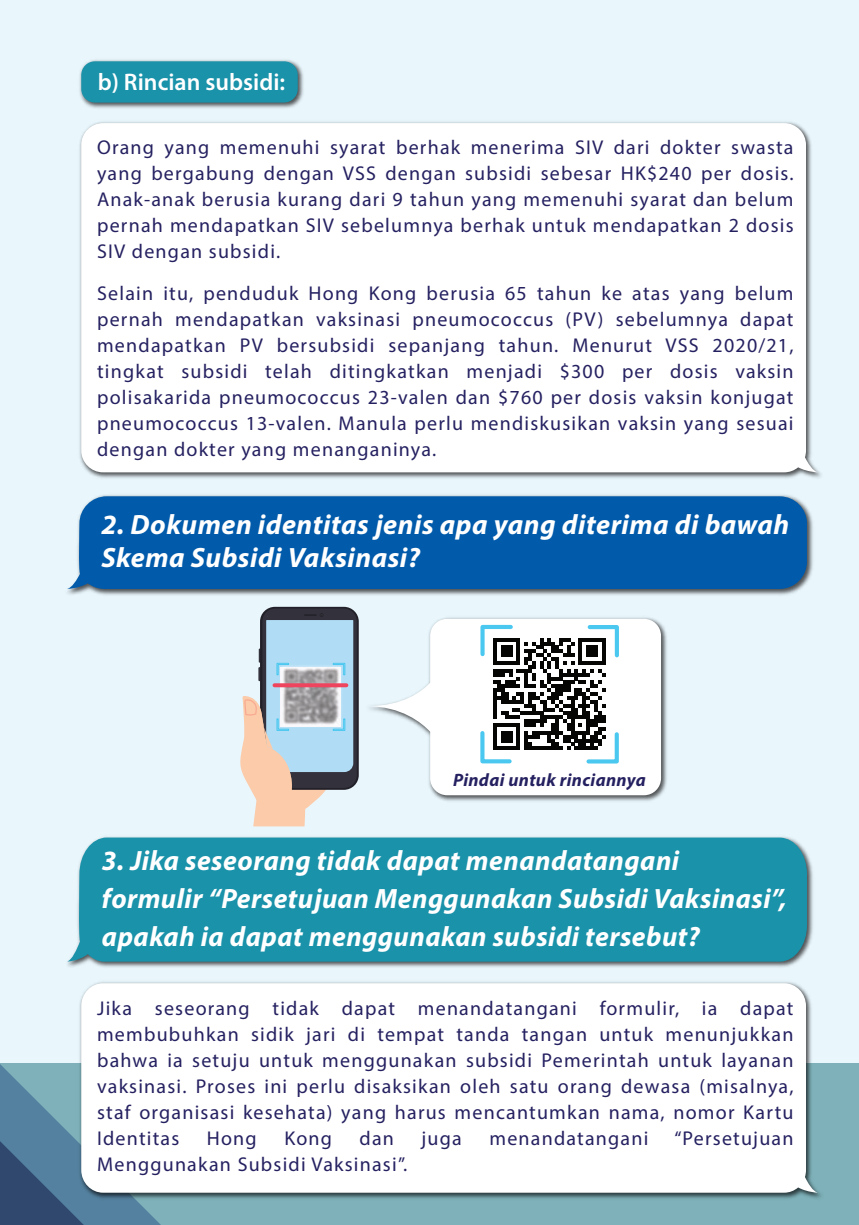
<style>
.page{position:relative;width:859px;height:1225px;background:#e9f7fd}
.page>*{position:absolute;margin:0;border:0;box-sizing:border-box;transform-origin:0 0}
.t1{font:italic 700 28px/38px "Myriad Pro";letter-spacing:.02em;color:#fff}
.t2{font:600 24px "Myriad Pro";color:#fff}
.t3{font:20px/26px "Myriad Pro";letter-spacing:.06em;color:#252161;text-align:justify}
.t4{font:italic 700 18px "Myriad Pro";letter-spacing:.02em;color:#252161}
</style>
<div class="page">
<div style="left:0;top:1064px;width:859px;height:161px;background:#7eb1b9"></div>
<svg style="left:0;top:1064px;width:161px;height:161px"></svg>
<img style="left:79px;top:122px;width:742px;height:357px">
<div style="left:81px;top:123px;width:737px;height:349px;background:#fff"></div>
<img style="left:77px;top:982px;width:750px;height:219px">
<div style="left:81px;top:983px;width:737px;height:209px;background:#fff"></div>
<img style="left:79px;top:60px;width:225px;height:48px">
<div style="left:81px;top:61px;width:217px;height:42px;background:#1992aa;border-radius:14px"></div>
<img style="left:67px;top:495px;width:746px;height:101px">
<div style="left:67px;top:496px;width:740px;height:93px;background:#015aaa"></div>
<img style="left:67px;top:853px;width:746px;height:115px">
<div style="left:67px;top:837px;width:740px;height:124px;background:#1992aa"></div>
<img style="left:434px;top:617px;width:233px;height:184px">
<svg style="left:413px;top:619px;width:248px;height:176px;background:#fbfdfd"></svg>
<img style="left:210px;top:594px;width:203px;height:191px">
<svg style="left:239px;top:610px;width:116px;height:216px"></svg>
<svg style="left:478px;top:623px;width:143px;height:142px;background:#a0a6a7"></svg>
<p class="t2" style="left:98px;top:67px;width:189px">b) Rincian subsidi:</p>
<p class="t3" style="left:97px;top:134px;width:698px">Orang yang memenuhi syarat berhak menerima SIV dari dokter swasta yang bergabung dengan VSS dengan subsidi sebesar HK$240 per dosis.<br>Anak-anak berusia kurang dari 9 tahun yang memenuhi syarat dan belum pernah mendapatkan SIV sebelumnya berhak untuk mendapatkan 2 dosis SIV dengan subsidi.</p>
<p class="t3" style="left:97px;top:280px;width:698px">Selain itu, penduduk Hong Kong berusia 65 tahun ke atas yang belum pernah mendapatkan vaksinasi pneumococcus (PV) sebelumnya dapat mendapatkan PV bersubsidi sepanjang tahun. Menurut VSS 2020/21, tingkat subsidi telah ditingkatkan menjadi $300 per dosis vaksin polisakarida pneumococcus 23-valen dan $760 per dosis vaksin konjugat pneumococcus 13-valen. Manula perlu mendiskusikan vaksin yang sesuai dengan dokter yang menanganinya.</p>
<h2 class="t1" style="left:101px;top:506px;width:689px;line-height:33.6px">2. Dokumen identitas jenis apa yang diterima di bawah<br>Skema Subsidi Vaksinasi?</h2>
<p class="t4" style="left:453px;top:768px;width:194px">Pindai untuk rinciannya</p>
<h2 class="t1" style="left:102px;top:840px;width:686px">3. Jika seseorang tidak dapat menandatangani formulir “Persetujuan Menggunakan Subsidi Vaksinasi”, apakah ia dapat menggunakan subsidi tersebut?</h2>
<p class="t3" style="left:97px;top:995px;width:698px">Jika seseorang tidak dapat menandatangani formulir, ia dapat membubuhkan sidik jari di tempat tanda tangan untuk menunjukkan bahwa ia setuju untuk menggunakan subsidi Pemerintah untuk layanan vaksinasi. Proses ini perlu disaksikan oleh satu orang dewasa (misalnya, staf organisasi kesehata) yang harus mencantumkan nama, nomor Kartu Identitas</p>
<p class="t3" style="left:207px;top:1125px;width:51px">Hong</p>
<p class="t3" style="left:284px;top:1125px;width:49px">Kong</p>
<p class="t3" style="left:360px;top:1125px;width:36px">dan</p>
<p class="t3" style="left:422px;top:1125px;width:42px">juga</p>
<p class="t3" style="left:489px;top:1125px;width:160px">menandatangani</p>
<p class="t3" style="left:674px;top:1125px;width:121px">“Persetujuan</p>
<p class="t3" style="left:97px;top:1151px;width:312px">Menggunakan Subsidi Vaksinasi”.</p>
</div>
